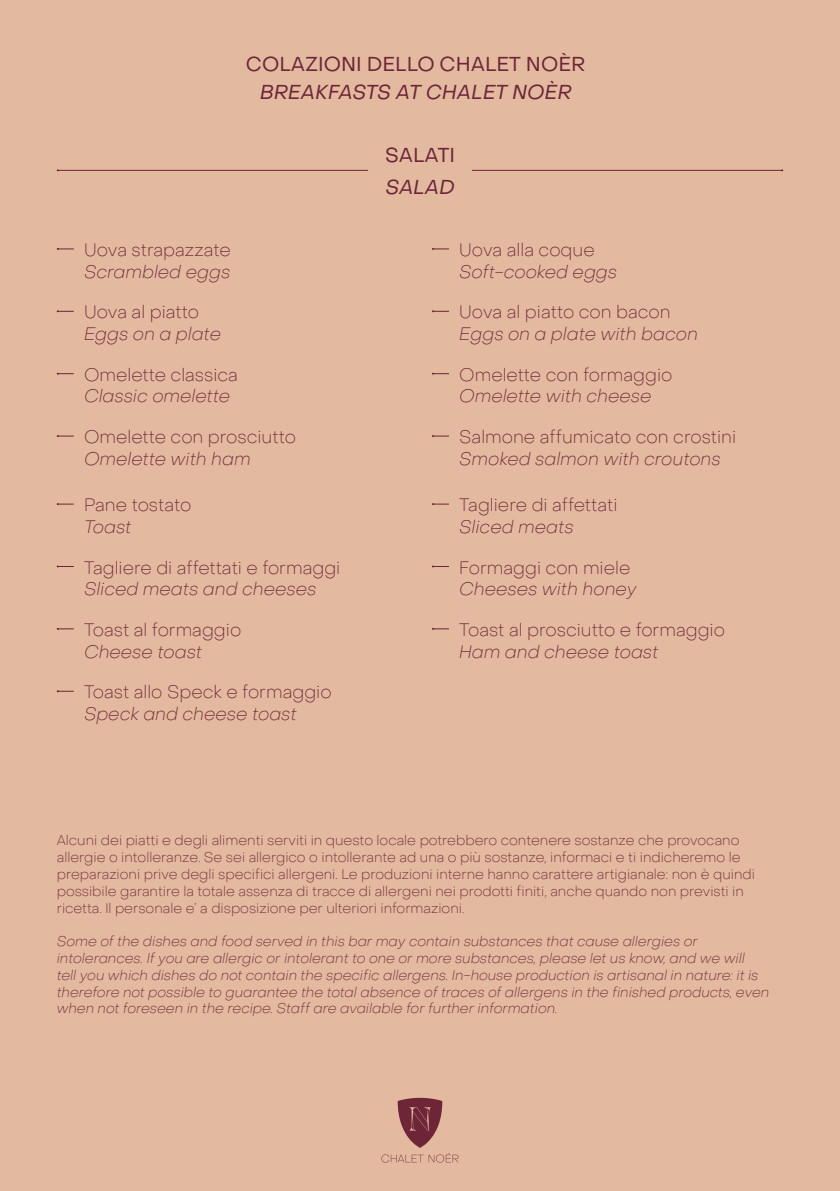
<style>
.page{position:relative;width:840px;height:1191px;background:#fff}
.page>*{position:absolute;margin:0;border:0;box-sizing:border-box;transform-origin:0 0}
.t1{font:20px "Object Sans";color:#6d2537}
.t2{font:italic 20px "Object Sans";color:#6d2537}
.t3{font:100 18px "Object Sans";color:#6d2537}
.t4{font:italic 100 18px "Object Sans";color:#6d2537}
.t5{font:100 14px/16.8px "Object Sans";color:#6d2537}
.t6{font:italic 100 14px/16.8px "Object Sans";color:#6d2537}
</style>
<div class="page">
<div style="left:0;top:0;width:839px;height:1191px;background:#e3b9a0"></div>
<svg style="left:381px;top:1097px;width:77px;height:65px"></svg>
<hr style="left:58px;top:170px;width:310px;height:1px;background:#6d2537">
<svg style="left:57px;top:248px;width:17px;height:2px"></svg>
<svg style="left:57px;top:310px;width:17px;height:2px"></svg>
<svg style="left:57px;top:373px;width:17px;height:2px"></svg>
<svg style="left:57px;top:435px;width:17px;height:2px"></svg>
<svg style="left:57px;top:503px;width:17px;height:2px"></svg>
<svg style="left:57px;top:565px;width:17px;height:2px"></svg>
<svg style="left:57px;top:628px;width:17px;height:2px"></svg>
<svg style="left:57px;top:690px;width:17px;height:2px"></svg>
<svg style="left:432px;top:310px;width:17px;height:2px"></svg>
<svg style="left:432px;top:373px;width:17px;height:2px"></svg>
<svg style="left:432px;top:435px;width:17px;height:2px"></svg>
<svg style="left:432px;top:503px;width:17px;height:2px"></svg>
<svg style="left:432px;top:565px;width:17px;height:2px"></svg>
<svg style="left:432px;top:628px;width:17px;height:2px"></svg>
<svg style="left:432px;top:248px;width:17px;height:2px"></svg>
<hr style="left:471px;top:170px;width:310px;height:1px;background:#6d2537">
<p class="t1" style="left:246px;top:52px;width:340px">COLAZIONI DELLO CHALET NOÈR</p>
<p class="t2" style="left:260px;top:79px;width:313px">BREAKFASTS AT CHALET NOÈR</p>
<p class="t3" style="left:84px;top:239px;width:148px">Uova strapazzate</p>
<p class="t4" style="left:84px;top:261px;width:148px">Scrambled eggs</p>
<p class="t3" style="left:84px;top:301px;width:116px">Uova al piatto</p>
<p class="t4" style="left:84px;top:323px;width:138px">Eggs on a plate</p>
<p class="t3" style="left:84px;top:364px;width:155px">Omelette classica</p>
<p class="t4" style="left:84px;top:385px;width:148px">Classic omelette</p>
<p class="t3" style="left:84px;top:426px;width:213px">Omelette con prosciutto</p>
<p class="t4" style="left:84px;top:448px;width:168px">Omelette with ham</p>
<p class="t3" style="left:84px;top:494px;width:109px">Pane tostato</p>
<p class="t4" style="left:84px;top:516px;width:49px">Toast</p>
<p class="t3" style="left:84px;top:557px;width:258px">Tagliere di affettati e formaggi</p>
<p class="t4" style="left:84px;top:578px;width:234px">Sliced meats and cheeses</p>
<p class="t3" style="left:84px;top:619px;width:159px">Toast al formaggio</p>
<p class="t4" style="left:84px;top:640px;width:120px">Cheese toast</p>
<p class="t3" style="left:84px;top:681px;width:249px">Toast allo Speck e formaggio</p>
<p class="t4" style="left:84px;top:703px;width:214px">Speck and cheese toast</p>
<p class="t1" style="left:385px;top:143px;width:71px">SALATI</p>
<p class="t2" style="left:385px;top:174px;width:71px">SALAD</p>
<p class="t3" style="left:459px;top:239px;width:137px">Uova alla coque</p>
<p class="t4" style="left:459px;top:261px;width:159px">Soft-cooked eggs</p>
<p class="t3" style="left:459px;top:301px;width:213px">Uova al piatto con bacon</p>
<p class="t4" style="left:459px;top:323px;width:240px">Eggs on a plate with bacon</p>
<p class="t3" style="left:459px;top:364px;width:215px">Omelette con formaggio</p>
<p class="t4" style="left:459px;top:385px;width:194px">Omelette with cheese</p>
<p class="t3" style="left:459px;top:426px;width:278px">Salmone affumicato con crostini</p>
<p class="t4" style="left:459px;top:448px;width:263px">Smoked salmon with croutons</p>
<p class="t3" style="left:459px;top:494px;width:160px">Tagliere di affettati</p>
<p class="t4" style="left:459px;top:516px;width:116px">Sliced meats</p>
<p class="t3" style="left:459px;top:557px;width:172px">Formaggi con miele</p>
<p class="t4" style="left:459px;top:578px;width:178px">Cheeses with honey</p>
<p class="t3" style="left:459px;top:619px;width:267px">Toast al prosciutto e formaggio</p>
<p class="t4" style="left:459px;top:640px;width:200px">Ham and cheese toast</p>
<p class="t5" style="left:57px;top:832px;width:699px">Alcuni dei piatti e degli alimenti serviti in questo locale potrebbero contenere sostanze che provocano allergie o intolleranze. Se sei allergico o intollerante ad una o più sostanze, informaci e ti indicheremo le preparazioni prive degli specifici allergeni. Le produzioni interne hanno carattere artigianale: non è quindi possibile garantire la totale assenza di tracce di allergeni nei prodotti finiti, anche quando non previsti in ricetta. Il personale e’ a disposizione per ulteriori informazioni.</p>
<p class="t6" style="left:57px;top:933px;width:713px">Some of the dishes and food served in this bar may contain substances that cause allergies or intolerances. If you are allergic or intolerant to one or more substances, please let us know, and we will<br>tell you which dishes do not contain the specific allergens. In-house production is artisanal in nature: it is therefore not possible to guarantee the total absence of traces of allergens in the finished products, even when not foreseen in the recipe. Staff are available for further information.</p>
</div>
